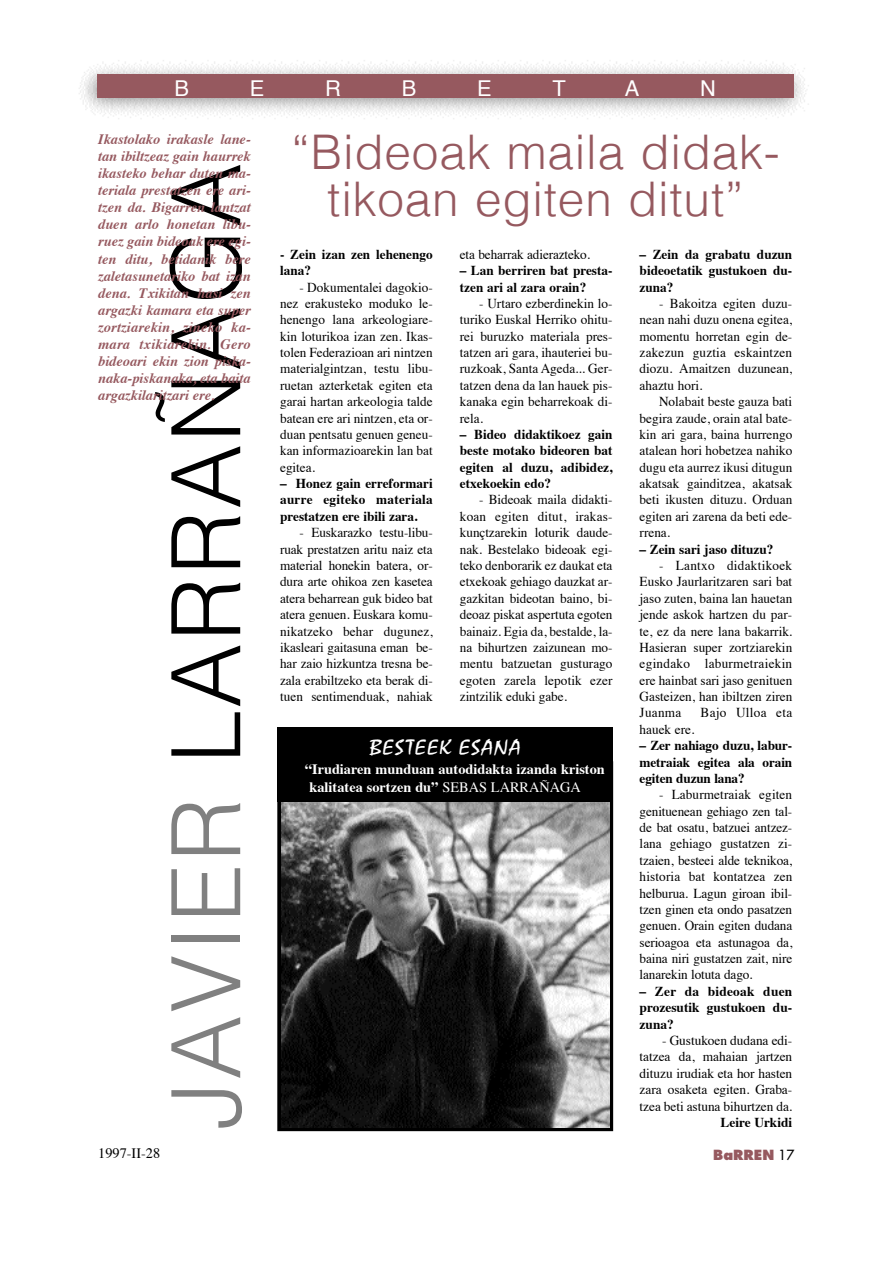
<style>
.page{position:relative;width:893px;height:1263px;background:#fff}
.page>*{position:absolute;margin:0;border:0;box-sizing:border-box;transform-origin:0 0}
.t1{font:300 95.55px "Helvetica";letter-spacing:.03em;color:#000}
.t2{font:300 47.85px/47.8px "Helvetica";letter-spacing:.015em;color:#96595f;text-align:center}
.t3{font:21.9px "Helvetica";color:#fff}
.t4{font:20.55px "Mistral";letter-spacing:.045em;color:#fff;scale:1.2 1}
.t5{font:italic 700 14.4px/17.1px "Times";color:#96595f;text-align:justify}
.t6{font:700 14.4px/17.1px "Times";color:#fff}
.t7{font:14.4px "Times";color:#000}
.t8{font:13.65px/16.4px "Times";color:#000;text-align:justify}
.t9{font:700 13.65px/16.4px "Times";color:#000;text-align:justify}
.t10{font:13.65px "Times";letter-spacing:.02em;color:#000}
.t11{font:800 13.65px "Futura";color:#96595f}
.s1{color:#808080}
.s2{font-weight:400}
.s3{font-weight:400;color:#000}
</style>
<div class="page">
<img style="left:79px;top:60px;width:730px;height:59px">
<div style="left:97px;top:75px;width:696px;height:23px;background:#96595f"></div>
<div style="left:277px;top:761px;width:336px;height:370px;border:4px solid #000"></div>
<img style="left:281px;top:801px;width:328px;height:326px">
<div style="left:277px;top:727px;width:336px;height:74px;background:#000"></div>
<h3 class="t3" style="left:174px;top:79px;width:16px">B</h3>
<h3 class="t3" style="left:250px;top:79px;width:16px">E</h3>
<h3 class="t3" style="left:325px;top:79px;width:17px">R</h3>
<h3 class="t3" style="left:401px;top:79px;width:16px">B</h3>
<h3 class="t3" style="left:477px;top:79px;width:16px">E</h3>
<h3 class="t3" style="left:552px;top:79px;width:15px">T</h3>
<h3 class="t3" style="left:624px;top:79px;width:16px">A</h3>
<h3 class="t3" style="left:700px;top:79px;width:17px">N</h3>
<p class="t5" style="left:98px;top:132px;width:154px">Ikastolako irakasle lane&shy;tan ibiltzeaz gain haurrek ikasteko behar duten ma&shy;teriala prestatzen ere ari&shy;tzen da. Bigarren lantzat duen arlo honetan libu&shy;ruez gain bideoak ere egi&shy;ten ditu, betidanik bere zaletasunetariko bat izan dena. Txikitan hasi zen argazki kamara eta super zortziarekin, zineko ka&shy;mara txikiarekin. Gero bideoari ekin zion piska&shy;naka-piskanaka, eta baita argazkilaritzari ere.</p>
<h2 class="t2" style="left:291px;top:132px;width:490px">“Bideoak maila didak&shy;tikoan egiten ditut”</h2>
<h1 class="t1" style="left:167px;top:1130px;width:968px;rotate:-90deg"><span class="s1">JAVIER</span> LARRAÑAGA</h1>
<p class="t9" style="left:280px;top:247px;width:154px">- Zein izan zen lehenengo lana?</p>
<p class="t8" style="left:280px;top:280px;width:154px;text-indent:19px">- Dokumentalei dagokio&shy;nez erakusteko moduko le&shy;henengo lana arkeologiare&shy;kin loturikoa izan zen. Ikas&shy;tolen Federazioan ari nintzen materialgintzan, testu libu&shy;ruetan azterketak egiten eta garai hartan arkeologia talde batean ere ari nintzen, eta or&shy;duan pentsatu genuen geneu&shy;kan informazioarekin lan bat egitea.</p>
<p class="t9" style="left:280px;top:476px;width:154px">– Honez gain erreformari aurre egiteko materiala prestatzen ere ibili zara.</p>
<p class="t8" style="left:280px;top:526px;width:154px;text-indent:19px">- Euskarazko testu-libu&shy;ruak prestatzen aritu naiz eta material honekin batera, or&shy;dura arte ohikoa zen kasetea atera beharrean guk bideo bat atera genuen. Euskara komu&shy;nikatzeko behar dugunez, ikasleari gaitasuna eman be&shy;har zaio hizkuntza tresna be&shy;zala erabiltzeko eta berak di&shy;tuen sentimenduak, nahiak</p>
<p class="t9" style="left:639px;top:247px;width:154px">– Zein da grabatu duzun bideoetatik gustukoen du&shy;zuna?</p>
<p class="t8" style="left:639px;top:296px;width:154px;text-indent:19px">- Bakoitza egiten duzu&shy;nean nahi duzu onena egitea, momentu horretan egin de&shy;zakezun guztia eskaintzen diozu. Amaitzen duzunean, ahaztu hori.</p>
<p class="t8" style="left:639px;top:395px;width:154px;text-indent:19px">Nolabait beste gauza bati begira zaude, orain atal bate&shy;kin ari gara, baina hurrengo atalean hori hobetzea nahiko dugu eta aurrez ikusi ditugun akatsak gainditzea, akatsak beti ikusten dituzu. Orduan egiten ari zarena da beti ede&shy;rrena.</p>
<p class="t9" style="left:639px;top:542px;width:135px">– Zein sari jaso dituzu?</p>
<p class="t8" style="left:639px;top:558px;width:154px;text-indent:19px">- Lantxo didaktikoek Eusko Jaurlaritzaren sari bat jaso zuten, baina lan hauetan jende askok hartzen du par&shy;te, ez da nere lana bakarrik.<br>Hasieran super zortziarekin egindako laburmetraiekin ere hainbat sari jaso genituen Gasteizen, han ibiltzen ziren Juanma</p>
<p class="t8" style="left:460px;top:247px;width:132px">eta beharrak adierazteko.</p>
<p class="t9" style="left:460px;top:264px;width:154px">– Lan berriren bat presta&shy;tzen ari al zara orain?</p>
<p class="t8" style="left:460px;top:296px;width:154px;text-indent:19px">- Urtaro ezberdinekin lo&shy;turiko Euskal Herriko ohitu&shy;rei buruzko materiala pres&shy;tatzen ari gara, ihauteriei bu&shy;ruzkoak, Santa Ageda... Ger&shy;tatzen dena da lan hauek pis&shy;kanaka egin beharrekoak di&shy;rela.</p>
<p class="t9" style="left:460px;top:427px;width:154px">– Bideo didaktikoez gain beste motako bideoren bat egiten al duzu, adibidez, etxekoekin edo?</p>
<p class="t8" style="left:460px;top:493px;width:154px;text-indent:19px">- Bideoak maila didakti&shy;koan egiten ditut, irakas&shy;kunçtzarekin loturik daude&shy;nak. Bestelako bideoak egi&shy;teko denborarik ez daukat eta etxekoak gehiago dauzkat ar&shy;gazkitan bideotan baino, bi&shy;deoaz piskat aspertuta egoten bainaiz. Egia da, bestalde, la&shy;na bihurtzen zaizunean mo&shy;mentu batzuetan gusturago egoten zarela lepotik ezer zintzilik eduki gabe.</p>
<p class="t10" style="left:700px;top:707px;width:93px">Bajo Ulloa eta</p>
<p class="t8" style="left:639px;top:722px;width:56px">hauek ere.</p>
<p class="t9" style="left:639px;top:739px;width:154px">– Zer nahiago duzu, labur&shy;metraiak egitea ala orain egiten duzun lana?</p>
<p class="t8" style="left:639px;top:788px;width:154px;text-indent:19px">- Laburmetraiak egiten genituenean gehiago zen tal&shy;de bat osatu, batzuei antzez&shy;lana gehiago gustatzen zi&shy;tzaien, besteei alde teknikoa, historia bat kontatzea zen helburua. Lagun giroan ibil&shy;tzen ginen eta ondo pasatzen genuen. Orain egiten dudana serioagoa eta astunagoa da, baina niri gustatzen zait, nire lanarekin lotuta dago.</p>
<p class="t9" style="left:639px;top:984px;width:154px">– Zer da bideoak duen prozesutik gustukoen du&shy;zuna?</p>
<p class="t8" style="left:639px;top:1033px;width:154px;text-indent:23px">- Gustukoen dudana edi&shy;tatzea da, mahaian jartzen dituzu irudiak eta hor hasten zara osaketa egiten. Graba&shy;tzea beti astuna bihurtzen da.</p>
<h3 class="t4" style="left:369px;top:739px;width:128px">BESTEEK ESANA</h3>
<p class="t6" style="left:309px;top:762px;width:297px;text-indent:-5px">“Irudiaren munduan autodidakta izanda kriston kalitatea sortzen du” <span class="s2">SEBAS LARRAÑAGA</span></p>
<p class="t9" style="left:720px;top:1115px;width:73px">Leire Urkidi</p>
<p class="t7" style="left:98px;top:1147px;width:64px">1997-II-28</p>
<p class="t11" style="left:713px;top:1149px;width:82px">BaRREN <span class="s3">17</span></p>
</div>
